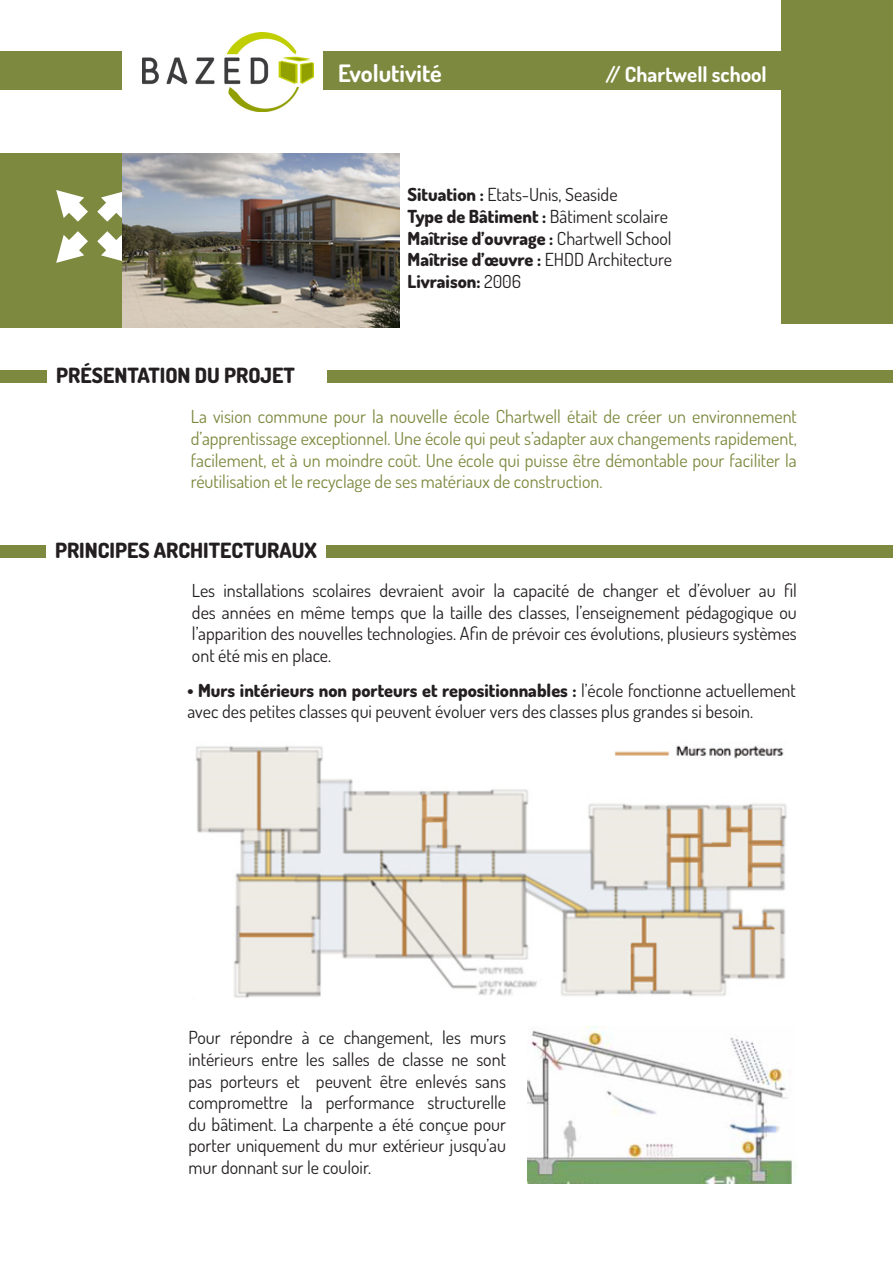
<style>
.page{position:relative;width:893px;height:1263px;background:#fff}
.page>*{position:absolute;margin:0;border:0;box-sizing:border-box;transform-origin:0 0}
.t1{font:700 24px "Dosis";color:#fff}
.t2{font:800 21px "Dosis";color:#231f20}
.t3{font:700 21px "Dosis";color:#fff}
.t4{font:18px/21.6px "Dosis";color:#231f20;text-align:justify}
.t5{font:18px/21.6px "Dosis";color:#7d893f;text-align:justify}
.t6{font:800 18px "Dosis";color:#231f20}
.s1{font-weight:800}
.s2{font-weight:400}
</style>
<div class="page">
<div style="left:323px;top:51px;width:458px;height:38px;background:#7d893f"></div>
<div style="left:0;top:51px;width:122px;height:38px;background:#7d893f"></div>
<div style="left:0;top:153px;width:122px;height:174px;background:#7d893f"></div>
<div style="left:781px;top:0;width:112px;height:324px;background:#7d893f"></div>
<div style="left:0;top:370px;width:47px;height:13px;background:#7d893f"></div>
<div style="left:328px;top:370px;width:565px;height:13px;background:#7d893f"></div>
<img style="left:142px;top:32px;width:172px;height:80px">
<svg style="left:56px;top:190px;width:66px;height:73px"></svg>
<img style="left:196px;top:745px;width:591px;height:253px">
<img style="left:528px;top:1026px;width:264px;height:158px">
<div style="left:0;top:545px;width:46px;height:13px;background:#7d893f"></div>
<div style="left:326px;top:545px;width:567px;height:13px;background:#7d893f"></div>
<img style="left:122px;top:154px;width:277px;height:173px">
<p class="t1" style="left:338px;top:57px;width:105px">Evolutivité</p>
<p class="t3" style="left:605px;top:60px;width:163px">// Chartwell school</p>
<p class="t2" style="left:56px;top:362px;width:240px">PRÉSENTATION DU PROJET</p>
<p class="t4" style="left:407px;top:183px;width:212px"><span class="s1">Situation :</span> Etats-Unis, Seaside</p>
<p class="t4" style="left:407px;top:205px;width:262px"><span class="s1">Type de Bâtiment :</span> Bâtiment scolaire</p>
<p class="t6" style="left:407px;top:226px;width:266px">Maîtrise d’ouvrage : <span class="s2">Chartwell School</span></p>
<p class="t6" style="left:407px;top:248px;width:266px">Maîtrise d’œuvre : <span class="s2">EHDD Architecture</span></p>
<p class="t6" style="left:407px;top:270px;width:115px">Livraison: <span class="s2">2006</span></p>
<p class="t5" style="left:191px;top:405px;width:608px">La vision commune pour la nouvelle école Chartwell était de créer un environnement d’apprentissage exceptionnel. Une école qui peut s’adapter aux changements rapidement, facilement, et à un moindre coût. Une école qui puisse être démontable pour faciliter la réutilisation et le recyclage de ses matériaux de construction.</p>
<p class="t2" style="left:55px;top:537px;width:263px">PRINCIPES ARCHITECTURAUX</p>
<p class="t4" style="left:192px;top:579px;width:606px">Les installations scolaires devraient avoir la capacité de changer et d’évoluer au fil des années en même temps que la taille des classes, l’enseignement pédagogique ou l’apparition des nouvelles technologies. Afin de prévoir ces évolutions, plusieurs systèmes ont été mis en place.</p>
<p class="t4" style="left:188px;top:679px;width:610px"><span class="s1">• Murs intérieurs non porteurs et repositionnables :</span> l’école fonctionne actuellement avec des petites classes qui peuvent évoluer vers des classes plus grandes si besoin.</p>
<p class="t4" style="left:189px;top:1026px;width:319px">Pour répondre à ce changement, les murs intérieurs entre les salles de classe ne sont pas porteurs et peuvent être enlevés sans compromettre la performance structurelle du bâtiment. La charpente a été conçue pour porter uniquement du mur extérieur jusqu’au mur donnant sur le couloir.</p>
</div>
